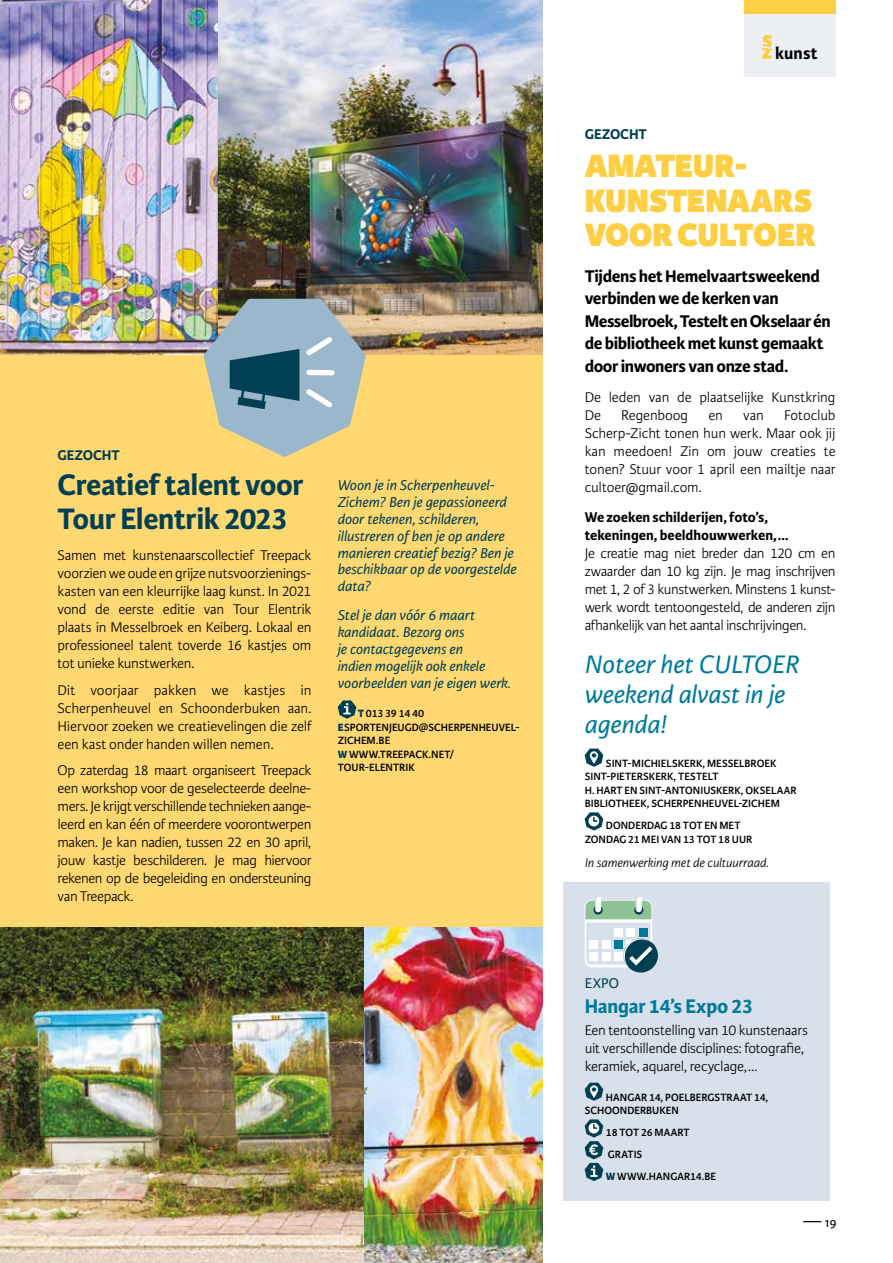
<style>
.page{position:relative;width:893px;height:1263px;background:#fff}
.page>*{position:absolute;margin:0;border:0;box-sizing:border-box;transform-origin:0 0}
.t1{font:800 34.5px/34.5px "Karmina Sans";letter-spacing:-.01em;color:#fecf44}
.t2{font:700 31.5px/34.5px "Karmina Sans";letter-spacing:-.015em;color:#004052}
.t3{font:italic 27px/30px "Karmina Sans";color:#007a9b}
.t4{font:700 21px "Karmina Sans";letter-spacing:-.01em;color:#007a9b}
.t5{font:700 18px/22.5px "Karmina Sans";letter-spacing:-.02em;color:#000}
.t6{font:italic 15.3px/17px "Karmina Sans";color:#004052}
.t7{font:300 15px/18px "Karmina Sans";letter-spacing:-.02em;color:#000;text-align:justify}
.t8{font:700 15px/18px "Karmina Sans";letter-spacing:-.005em;color:#000}
.t9{font:700 15px "Karmina Sans";letter-spacing:-.005em;color:#004052}
.t10{font:15px "Karmina Sans";color:#004052}
.t11{font:italic 300 13.5px "Karmina Sans";letter-spacing:-.005em;color:#000}
.t12{font:13.5px "Karmina Sans";color:#000}
.t13{font:600 11.25px/13.5px "Karmina Sans";letter-spacing:.005em;color:#000}
.s1{font-weight:800;color:#004052}
.s2{font-family:"Karmina";font-size:18px}
.s3{font-family:"Karmina";font-size:18px;color:#fff}
</style>
<div class="page">
<div style="left:563px;top:882px;width:267px;height:319px;background:#d8e1eb"></div>
<img style="left:0;top:0;width:218px;height:356px">
<img style="left:218px;top:0;width:324px;height:356px">
<div style="left:0;top:356px;width:542px;height:571px;background:#ffd872"></div>
<img style="left:364px;top:927px;width:178px;height:336px">
<img style="left:0;top:927px;width:364px;height:336px">
<svg style="left:338px;top:700px;width:18px;height:19px"></svg>
<svg style="left:585px;top:749px;width:18px;height:18px"></svg>
<svg style="left:585px;top:812px;width:18px;height:18px"></svg>
<div style="left:585px;top:900px;width:67px;height:67px;background:#d8e1eb;border:2px solid #fff;border-radius:7px"></div>
<svg style="left:585px;top:896px;width:66px;height:26px"></svg>
<div style="left:614px;top:928px;width:9px;height:9px;background:#fff"></div>
<div style="left:627px;top:928px;width:8px;height:9px;background:#fff"></div>
<div style="left:639px;top:928px;width:8px;height:9px;background:#007a9b"></div>
<div style="left:624px;top:938px;width:34px;height:34px;background:#004052;border-radius:50%"></div>
<svg style="left:585px;top:938px;width:68px;height:30px"></svg>
<svg style="left:585px;top:1083px;width:18px;height:18px"></svg>
<svg style="left:585px;top:1119px;width:18px;height:62px"></svg>
<svg style="left:204px;top:299px;width:162px;height:158px"></svg>
<div style="left:744px;top:14px;width:92px;height:62px;background:#ecf0f5"></div>
<svg style="left:762px;top:35px;width:10px;height:24px"></svg>
<div style="left:744px;top:0;width:92px;height:14px;background:#fecf44"></div>
<p class="t9" style="left:58px;top:447px;width:64px">GEZOCHT</p>
<h2 class="t2" style="left:58px;top:468px;width:248px">Creatief talent voor<br>Tour Elentrik 2023</h2>
<p class="t7" style="left:58px;top:547px;width:255px">Samen met kunstenaarscollectief Treepack voorzien we oude en grijze nutsvoorzienings&shy;kasten van een kleurrijke laag kunst. In 2021 vond de eerste editie van Tour Elentrik plaats in Messelbroek en Keiberg. Lokaal en professioneel talent toverde 16 kastjes om tot unieke kunstwerken.</p>
<p class="t7" style="left:58px;top:681px;width:255px">Dit voorjaar pakken we kastjes in Scherpenheuvel en Schoonderbuken aan.<br>Hiervoor zoeken we creatievelingen die zelf een kast onder handen willen nemen.</p>
<p class="t7" style="left:58px;top:762px;width:255px">Op zaterdag 18 maart organiseert Treepack een workshop voor de geselecteerde deelne&shy;mers. Je krijgt verschillende technieken aange&shy;leerd en kan één of meerdere voorontwerpen maken. Je kan nadien, tussen 22 en 30 april, jouw kastje beschilderen. Je mag hiervoor rekenen op de begeleiding en ondersteuning van Treepack.</p>
<p class="t6" style="left:338px;top:477px;width:180px">Woon je in Scherpenheuvel-<br>Zichem? Ben je gepassioneerd door tekenen, schilderen, illustreren of ben je op andere manieren creatief bezig? Ben je beschikbaar op de voorgestelde data?</p>
<p class="t6" style="left:338px;top:607px;width:175px">Stel je dan vóór 6 maart kandidaat. Bezorg ons<br>je contactgegevens en<br>indien mogelijk ook enkele voorbeelden van je eigen werk.</p>
<p class="t13" style="left:338px;top:707px;width:183px;text-indent:20px"><span class="s1">T</span> 013 39 14 40<br><span class="s1">E</span> SPORTENJEUGD@SCHERPENHEUVEL-<br>ZICHEM.BE<br><span class="s1">W</span> WWW.TREEPACK.NET/<br>TOUR-ELENTRIK</p>
<p class="t5" style="left:775px;top:42px;width:44px">kunst</p>
<p class="t5" style="left:771px;top:42px;width:52px">proper</p>
<p class="t9" style="left:585px;top:125px;width:64px">GEZOCHT</p>
<h1 class="t1" style="left:585px;top:150px;width:233px">AMATEUR-<br>KUNSTENAARS<br>VOOR CULTOER</h1>
<p class="t5" style="left:585px;top:265px;width:248px">Tijdens het Hemelvaartsweekend verbinden we de kerken van<br>Messelbroek, Testelt en Okselaar én de bibliotheek met kunst gemaakt door inwoners van onze stad.</p>
<p class="t7" style="left:585px;top:389px;width:252px">De leden van de plaatselijke Kunstkring<br>De</p>
<p class="t7" style="left:585px;top:407px;width:252px;text-indent:199px">Fotoclub Scherp-Zicht tonen hun werk. Maar ook jij kan meedoen! Zin om jouw creaties te tonen? Stuur voor 1 april een mailtje naar cultoer@gmail.com.</p>
<p class="t8" style="left:585px;top:508px;width:205px">We zoeken schilderijen, foto’s, tekeningen, beeldhouwwerken,…</p>
<p class="t7" style="left:585px;top:545px;width:252px">Je creatie mag niet breder dan 120 cm en zwaarder dan 10 kg zijn. Je mag inschrijven met 1, 2 of 3 kunstwerken. Minstens 1 kunst&shy;werk wordt tentoongesteld, de anderen zijn afhankelijk van het aantal inschrijvingen.</p>
<h3 class="t3" style="left:585px;top:650px;width:216px">Noteer het CULTOER weekend alvast in je agenda!</h3>
<p class="t13" style="left:585px;top:756px;width:213px;text-indent:21px">SINT-MICHIELSKERK, MESSELBROEK SINT-PIETERSKERK, TESTELT<br>H. HART EN SINT-ANTONIUSKERK, OKSELAAR BIBLIOTHEEK, SCHERPENHEUVEL-ZICHEM</p>
<p class="t13" style="left:585px;top:819px;width:169px;text-indent:21px">DONDERDAG 18 TOT EN MET<br>ZONDAG 21 MEI VAN 13 TOT 18 UUR</p>
<p class="t11" style="left:585px;top:855px;width:186px">In samenwerking met de cultuurraad.</p>
<p class="t7" style="left:621px;top:407px;width:68px">Regenboog</p>
<p class="t7" style="left:708px;top:407px;width:16px">en</p>
<p class="t7" style="left:743px;top:407px;width:22px">van</p>
<p class="t10" style="left:585px;top:974px;width:36px">EXPO</p>
<h3 class="t4" style="left:585px;top:994px;width:170px">Hangar 14’s Expo 23</h3>
<p class="t7" style="left:585px;top:1022px;width:225px;text-align:left">Een tentoonstelling van 10 kunstenaars uit verschillende disciplines: fotografie, keramiek, aquarel, recyclage,…</p>
<p class="t13" style="left:585px;top:1090px;width:185px;text-indent:21px">HANGAR 14, POELBERGSTRAAT 14,<br>SCHOONDERBUKEN</p>
<p class="t13" style="left:588px;top:1122px;width:103px;line-height:21.8px;text-indent:18px">18 TOT 26 MAART <sup>€</sup> GRATIS</p>
<p class="t13" style="left:606px;top:1169px;width:112px"><span class="s1">W</span> WWW.HANGAR14.BE</p>
<p class="t12" style="left:803px;top:1214px;width:55px"><span class="s2">—</span>19<span class="s3">—</span></p>
</div>
